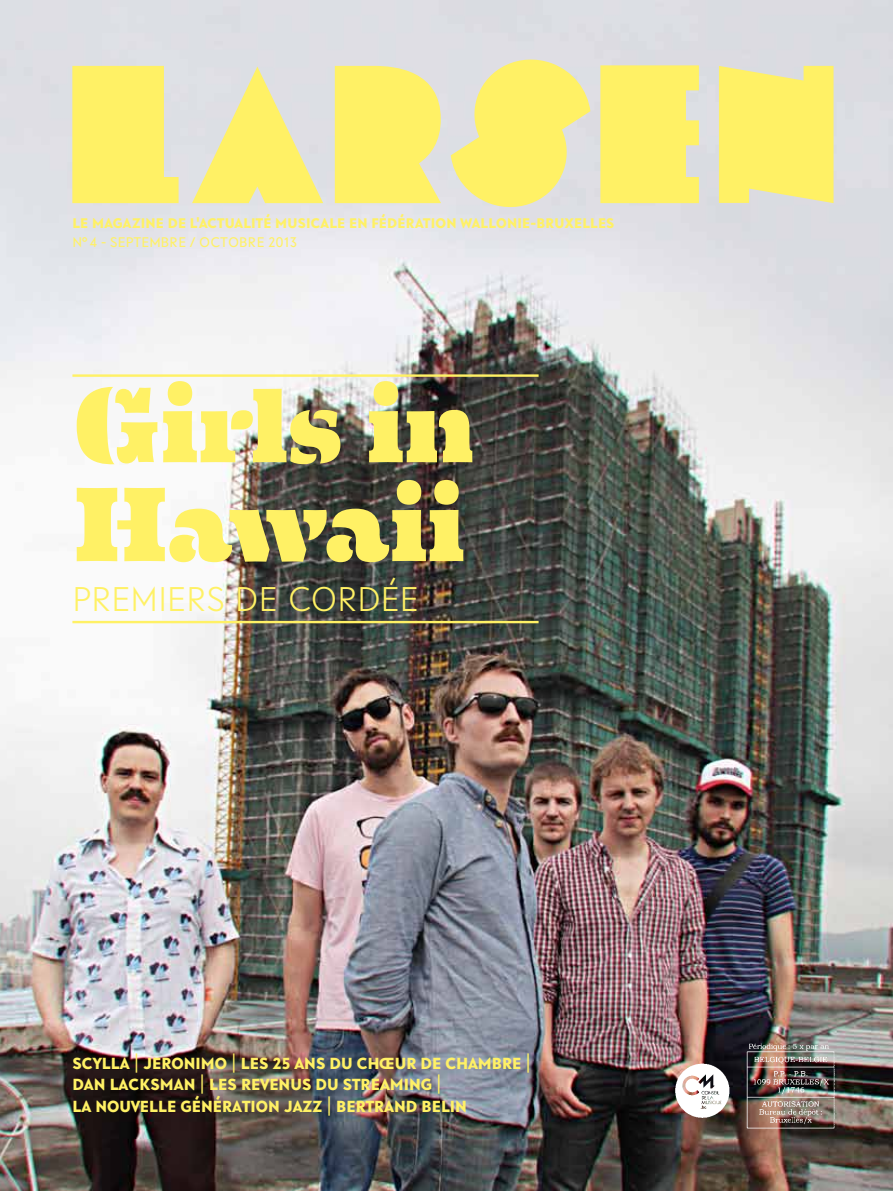
<style>
.page{position:relative;width:893px;height:1191px;background:#fff}
.page>*{position:absolute;margin:0;border:0;box-sizing:border-box;transform-origin:0 0}
.t1{font:106.05px/98.9px "Eames Century Modern Stencil";letter-spacing:-.025em;color:#fff165}
.t2{font:300 36.9px "Lomo";color:#fff165}
.t3{font:700 17.25px/21.6px "Lomo";color:#fff165}
.t4{font:700 15px "Lomo";letter-spacing:.01em;color:#fff165}
.t5{font:15px "Lomo";color:#fff165}
.s1{font-weight:300;font-size:24px}
</style>
<div class="page">
<img style="left:0;top:0;width:893px;height:1191px">
<img style="left:745px;top:1038px;width:91px;height:92px">
<img style="left:673px;top:1061px;width:58px;height:60px">
<svg style="left:72px;top:66px;width:107px;height:137px"></svg>
<svg style="left:192px;top:67px;width:131px;height:136px"></svg>
<svg style="left:600px;top:65px;width:99px;height:138px"></svg>
<svg style="left:451px;top:52px;width:139px;height:162px"></svg>
<svg style="left:335px;top:66px;width:106px;height:137px"></svg>
<svg style="left:719px;top:66px;width:114px;height:137px"></svg>
<hr style="left:72px;top:374px;width:467px;height:3px;background:#fff165">
<hr style="left:72px;top:621px;width:467px;height:2px;background:#fff165">
<p class="t4" style="left:72px;top:214px;width:543px">LE MAGAZINE DE L'ACTUALITÉ MUSICALE EN FÉDÉRATION WALLONIE-BRUXELLES</p>
<p class="t5" style="left:72px;top:233px;width:226px">N° 4 - SEPTEMBRE / OCTOBRE 2013</p>
<h1 class="t1" style="left:72px;top:377px;width:405px">Girls in<br>Hawaii</h1>
<h2 class="t2" style="left:72px;top:577px;width:348px">PREMIERS DE CORDÉE</h2>
<p class="t3" style="left:72px;top:1051px;width:460px">SCYLLA <span class="s1">|</span> JERONIMO <span class="s1">|</span> LES 25 ANS DU CHŒUR DE CHAMBRE <span class="s1">|<br></span>DAN LACKSMAN <span class="s1">|</span> LES REVENUS DU STREAMING <span class="s1">|<br></span>LA NOUVELLE GÉNÉRATION JAZZ <span class="s1">|</span> BERTRAND BELIN</p>
</div>
